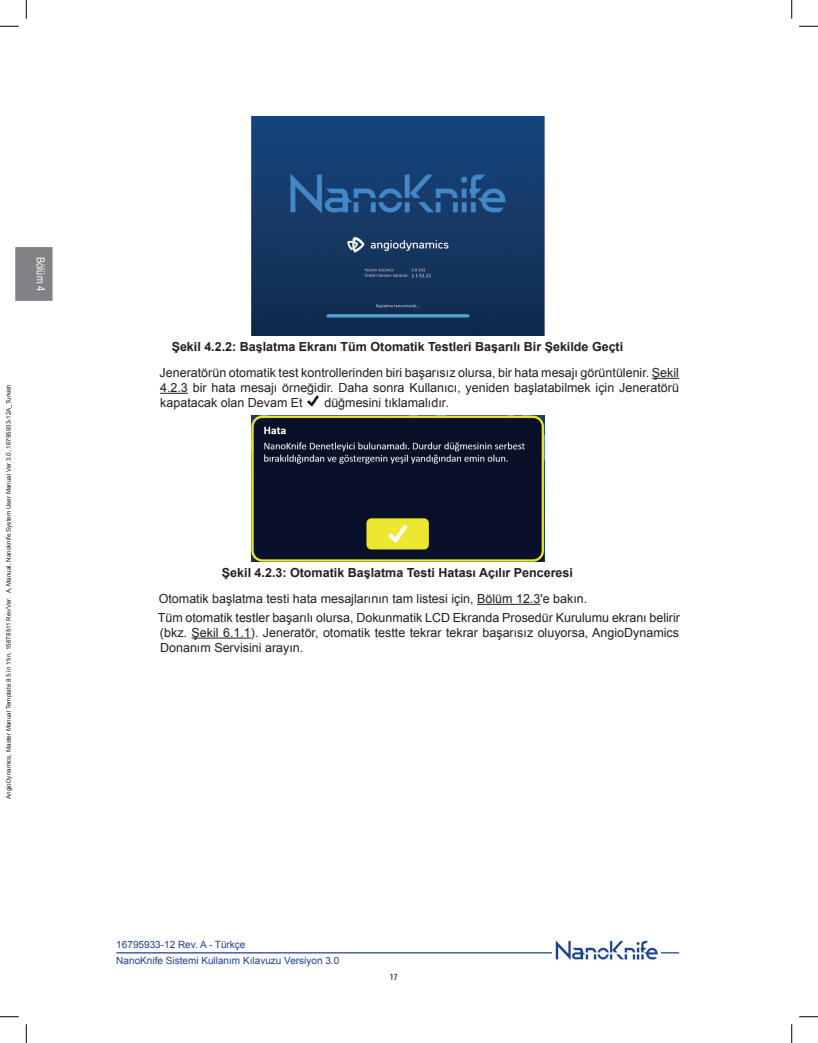
<style>
.page{position:relative;width:818px;height:1043px;background:#fff}
.page>*{position:absolute;margin:0;border:0;box-sizing:border-box;transform-origin:0 0}
.un_body_indent{font:12.5px/15px "Arial";color:#231f20;text-align:justify}
.un_figure_title{font:700 12.5px "Arial";color:#231f20}
.t1{font:11.25px "Arial Narrow";color:#fff}
.t2{font:10px/16.1px "Arial";color:#223e99}
.t3{font:condensed 8.75px "Univers LT Std";color:#231f20}
.t4{font:6.25px "Arial";color:#231f20}
</style>
<div class="page">
<div style="left:15px;top:247px;width:37px;height:54px;background:#808285"></div>
<hr style="left:116px;top:952px;width:563px;height:1px;background:#223e99">
<img style="left:552px;top:940px;width:108px;height:20px">
<svg style="left:651px;top:378px;width:28px;height:1px"></svg>
<svg style="left:160px;top:393px;width:28px;height:1px"></svg>
<hr style="left:477px;top:604px;width:63px;height:1px;background:#231f20">
<hr style="left:191px;top:637px;width:60px;height:1px;background:#231f20">
<img style="left:251px;top:116px;width:293px;height:220px">
<svg style="left:307px;top:396px;width:12px;height:11px"></svg>
<img style="left:251px;top:415px;width:293px;height:146px">
<svg style="left:0;top:25px;width:19px;height:2px"></svg>
<svg style="left:799px;top:25px;width:19px;height:2px"></svg>
<svg style="left:0;top:1016px;width:19px;height:1px"></svg>
<svg style="left:799px;top:1016px;width:19px;height:1px"></svg>
<svg style="left:25px;top:0;width:2px;height:19px"></svg>
<svg style="left:25px;top:1024px;width:2px;height:18px"></svg>
<svg style="left:791px;top:0;width:1px;height:19px"></svg>
<svg style="left:791px;top:1024px;width:1px;height:18px"></svg>
<p class="t1" style="left:49px;top:257px;width:35px;rotate:90deg">Bölüm 4</p>
<p class="t4" style="left:4px;top:799px;width:416px;rotate:-90deg">AngioDynamics, Master Manual Template 8.5 in 11in, 156T8511 Rev/Ver. A, Manual, Nanoknife System User Manual Ver 3.0, 16795933-12A_Turkish</p>
<p class="un_figure_title" style="left:172px;top:338px;width:453px">Şekil 4.2.2: Başlatma Ekranı Tüm Otomatik Testleri Başarılı Bir Şekilde Geçti</p>
<p class="un_body_indent" style="left:160px;top:365px;width:521px">Jeneratörün otomatik test kontrollerinden biri başarısız olursa, bir hata mesajı görüntülenir. Şekil 4.2.3 bir hata mesajı örneğidir. Daha sonra Kullanıcı, yeniden başlatabilmek için Jeneratörü kapatacak olan Devam Et</p>
<p class="un_body_indent" style="left:324px;top:395px;width:126px">düğmesini tıklamalıdır.</p>
<p class="un_figure_title" style="left:222px;top:564px;width:352px">Şekil 4.2.3: Otomatik Başlatma Testi Hatası Açılır Penceresi</p>
<p class="un_body_indent" style="left:159px;top:591px;width:430px">Otomatik başlatma testi hata mesajlarının tam listesi için, Bölüm 12.3'e bakın.</p>
<p class="un_body_indent" style="left:158px;top:610px;width:523px">Tüm otomatik testler başarılı olursa, Dokunmatik LCD Ekranda Prosedür Kurulumu ekranı belirir (bkz. Şekil 6.1.1). Jeneratör, otomatik testte tekrar tekrar başarısız oluyorsa, AngioDynamics Donanım Servisini arayın.</p>
<p class="t2" style="left:116px;top:936px;width:224px">16795933-12 Rev. A - Türkçe<br>NanoKnife Sistemi Kullanım Kılavuzu Versiyon 3.0</p>
<p class="t3" style="left:390px;top:971px;width:9px">17</p>
</div>
